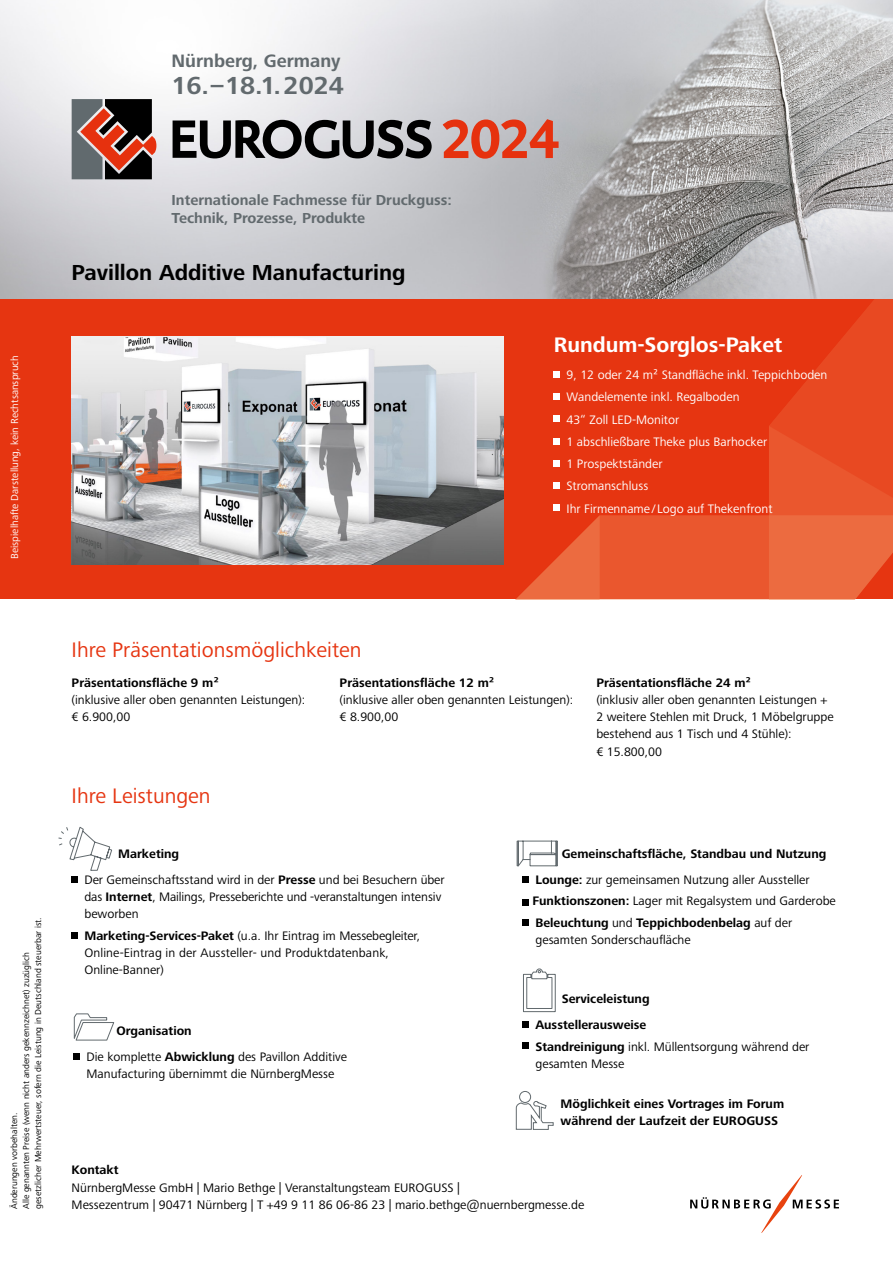
<style>
.page{position:relative;width:893px;height:1263px;background:#fff}
.page>*{position:absolute;margin:0;border:0;box-sizing:border-box;transform-origin:0 0}
.t1{font:700 25.65px "Frutiger Next LTW1 G";color:#626a6e}
.t2{font:700 22.5px "Frutiger Next LTW1 G";color:#000}
.t3{font:21.75px "Frutiger Next LTW1 G";color:#e63511}
.t4{font:700 21.75px "Frutiger Next LTW1 G";color:#fff}
.t5{font:700 18.6px "Frutiger Next LTW1 G";color:#626a6e}
.t6{font:700 15px/18px "Frutiger Next LTW1 G";color:#626a6e}
.t7{font:12.75px/17.2px "Frutiger Next LTW1 G";color:#000}
.t8{font:700 12.75px/25.8px "Frutiger Next LTW1 G";color:#000}
.t9{font:12.75px/22.2px "Frutiger Next LTW1 G";color:#fff}
.t10{font:10.5px "Frutiger Next LTW1 G";color:#fff}
.t11{font:9px/12px "Frutiger Next LTW1 G";color:#000}
.s1{font-weight:700}
.s2{font-weight:400}
</style>
<div class="page">
<img style="left:0;top:0;width:893px;height:299px">
<svg style="left:443px;top:119px;width:116px;height:40px"></svg>
<svg style="left:72px;top:99px;width:84px;height:80px"></svg>
<svg style="left:173px;top:120px;width:259px;height:39px"></svg>
<div style="left:0;top:299px;width:893px;height:300px;background:#e63511"></div>
<svg style="left:408px;top:299px;width:485px;height:300px"></svg>
<img style="left:72px;top:337px;width:432px;height:227px">
<svg style="left:690px;top:1175px;width:149px;height:58px"></svg>
<svg style="left:58px;top:827px;width:54px;height:55px"></svg>
<svg style="left:72px;top:932px;width:6px;height:6px"></svg>
<svg style="left:74px;top:1013px;width:41px;height:28px"></svg>
<svg style="left:74px;top:1053px;width:6px;height:6px"></svg>
<svg style="left:516px;top:840px;width:42px;height:27px"></svg>
<svg style="left:523px;top:876px;width:6px;height:6px"></svg>
<svg style="left:523px;top:899px;width:6px;height:6px"></svg>
<svg style="left:523px;top:919px;width:6px;height:6px"></svg>
<svg style="left:523px;top:968px;width:33px;height:44px"></svg>
<svg style="left:523px;top:1021px;width:6px;height:6px"></svg>
<svg style="left:523px;top:1043px;width:6px;height:6px"></svg>
<svg style="left:516px;top:1091px;width:38px;height:39px"></svg>
<h3 class="t5" style="left:171px;top:51px;width:171px">Nürnberg, Germany</h3>
<h1 class="t1" style="left:171px;top:71px;width:174px">16.–18.1.2024</h1>
<p class="t10" style="left:9px;top:559px;width:205px;rotate:-90deg">Beispielhafte Darstellung, kein Rechtsanspruch</p>
<p class="t6" style="left:172px;top:191px;width:282px">Internationale Fachmesse für Druckguss:<br>Technik, Prozesse, Produkte</p>
<h2 class="t2" style="left:72px;top:259px;width:335px">Pavillon Additive Manufacturing</h2>
<h3 class="t4" style="left:554px;top:333px;width:230px">Rundum-Sorglos-Paket</h3>
<p class="t9" style="left:567px;top:364px;width:262px">9, 12 oder 24 m² Standfläche inkl. Teppichboden<br>Wandelemente inkl. Regalboden<br>43“ Zoll LED-Monitor<br>1 abschließbare Theke plus Barhocker<br>1 Prospektständer<br>Stromanschluss<br>Ihr Firmenname / Logo auf Thekenfront</p>
<p class="t11" style="left:8px;top:1209px;width:293px;rotate:-90deg">Änderungen vorbehalten.<br>Alle genannten Preise (wenn nicht anders gekennzeichnet) zuzüglich gesetzlicher Mehrwertsteuer, sofern die Leistung in Deutschland steuerbar ist.</p>
<h3 class="t3" style="left:72px;top:637px;width:291px">Ihre Präsentationsmöglichkeiten</h3>
<p class="t8" style="left:72px;top:670px;width:149px">Präsentationsfläche 9 m²</p>
<p class="t7" style="left:72px;top:691px;width:235px">(inklusive aller oben genannten Leistungen): € 6.900,00</p>
<h3 class="t3" style="left:72px;top:783px;width:140px">Ihre Leistungen</h3>
<p class="t8" style="left:340px;top:670px;width:156px">Präsentationsfläche 12 m²</p>
<p class="t7" style="left:340px;top:691px;width:235px">(inklusive aller oben genannten Leistungen): € 8.900,00</p>
<p class="t8" style="left:596px;top:670px;width:156px">Präsentationsfläche 24 m²</p>
<p class="t7" style="left:596px;top:691px;width:239px">(inklusiv aller oben genannten Leistungen + 2 weitere Stehlen mit Druck, 1 Möbelgruppe bestehend aus 1 Tisch und 4 Stühle):<br>€ 15.800,00</p>
<p class="t7" style="left:84px;top:841px;width:362px;line-height:25.8px;text-indent:34px"><span class="s1">Marketing<br></span>Der Gemeinschaftsstand wird in der <span class="s1">Presse</span> und bei Besuchern über</p>
<p class="t7" style="left:84px;top:888px;width:358px">das <span class="s1">Internet</span>, Mailings, Presseberichte und -veranstaltungen intensiv beworben</p>
<p class="t7" style="left:84px;top:927px;width:337px"><span class="s1">Marketing-Services-Paket</span> (u.a. Ihr Eintrag im Messebegleiter,<br>Online-Eintrag in der Aussteller- und Produktdatenbank,<br>Online-Banner)</p>
<p class="t7" style="left:87px;top:1018px;width:262px;line-height:25.8px;text-indent:30px"><span class="s1">Organisation<br></span>Die komplette <span class="s1">Abwicklung</span> des Pavillon Additive</p>
<p class="t7" style="left:87px;top:1065px;width:249px">Manufacturing übernimmt die NürnbergMesse</p>
<p class="t8" style="left:535px;top:841px;width:292px;text-indent:26px">Gemeinschaftsfläche, Standbau und Nutzung<br>Lounge: <span class="s2">zur gemeinsamen Nutzung aller Aussteller</span></p>
<p class="t8" style="left:532px;top:891px;width:305px;line-height:21.5px">Funktionszonen: <span class="s2">Lager mit Regalsystem und Garderobe<br></span>Beleuchtung <span class="s2">und</span> Teppichbodenbelag <span class="s2">auf der</span></p>
<p class="t7" style="left:535px;top:931px;width:157px">gesamten Sonderschaufläche</p>
<p class="t8" style="left:535px;top:986px;width:116px;text-align:right">Serviceleistung<br>Ausstellerausweise</p>
<p class="t7" style="left:535px;top:1038px;width:275px"><span class="s1">Standreinigung</span> inkl. Müllentsorgung während der gesamten Messe</p>
<p class="t8" style="left:561px;top:1096px;width:225px;line-height:17.2px">Möglichkeit eines Vortrages im Forum während der Laufzeit der EUROGUSS</p>
<p class="t8" style="left:72px;top:1158px;width:49px">Kontakt</p>
<p class="t7" style="left:72px;top:1179px;width:514px">NürnbergMesse GmbH | Mario Bethge | Veranstaltungsteam EUROGUSS |<br>Messezentrum | 90471 Nürnberg | T +49 9 11 86 06-86 23 | mario.bethge@nuernbergmesse.de</p>
</div>
